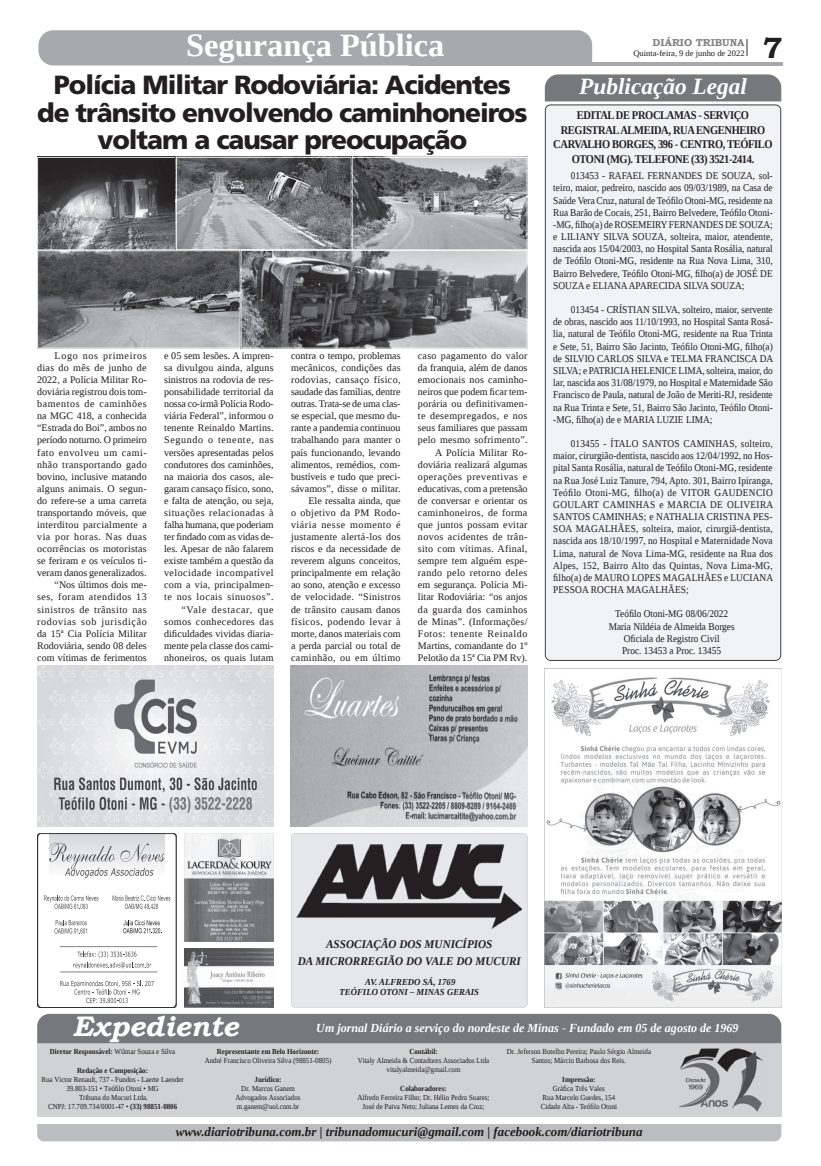
<style>
.page{position:relative;width:821px;height:1166px;background:#fff}
.page>*{position:absolute;margin:0;border:0;box-sizing:border-box;transform-origin:0 0}
.t1{font:700 32.38px "Liberation Serif";color:#fff}
.t2{font:700 29.31px "Bookman Old Style";color:#231f20}
.t3{font:italic 700 28.26px "Bookman Old Style";color:#fff}
.t4{font:900 26.25px/27.6px "Frutiger LT Std";letter-spacing:-.04em;color:#231f20;text-align:center}
.t5{font:italic 700 23.28px "Liberation Serif";color:#fff}
.t6{font:italic 700 12.95px "Liberation Serif";color:#231f20}
.t7{font:italic 700 12.34px "Liberation Serif";color:#fff}
.t8{font:700 11.81px/14.8px "Liberation Serif";letter-spacing:-.035em;color:#231f20;text-align:center;scale:.89 1}
.t9{font:italic 700 11.72px/17px "Liberation Serif";color:#231f20;text-align:center;scale:.96 1}
.t10{font:10.33px/12.2px "Liberation Serif";color:#231f20;text-align:justify;scale:.91 1}
.t11{font:10.06px/12.1px "Liberation Serif";letter-spacing:.005em;color:#231f20;text-align:right}
.t12{font:700 10.06px "Bookman Old Style";color:#808285}
.t13{font:italic 700 9.19px/10.1px "Liberation Serif";color:#231f20;text-align:center;scale:.96 1}
.t14{font:8.4px "Liberation Serif";color:#231f20}
.t15{font:7.7px/9.2px "Liberation Serif";color:#231f20;text-align:center;scale:.91 1}
.t16{font:700 7.7px "Liberation Serif";color:#231f20;scale:.91 1}
.s1{font-weight:400}
.s2{font-weight:700}
</style>
<div class="page">
<hr style="left:409px;top:62px;width:374px;height:3px;background:#a8a9ad">
<div style="left:38px;top:30px;width:554px;height:35px;background:#a8a9ad"></div>
<svg style="left:747px;top:39px;width:1px;height:17px"></svg>
<div style="left:37px;top:1124px;width:744px;height:17px;background:#bcbdc0"></div>
<div style="left:545px;top:74px;width:236px;height:27px;background:#76787b"></div>
<svg style="left:37px;top:833px;width:140px;height:175px"></svg>
<svg style="left:184px;top:833px;width:90px;height:109px"></svg>
<img style="left:184px;top:948px;width:90px;height:60px">
<div style="left:291px;top:833px;width:237px;height:174px;background:#e6e7e9"></div>
<img style="left:297px;top:845px;width:225px;height:83px">
<div style="left:37px;top:1043px;width:744px;height:73px;background:#d1d2d4"></div>
<div style="left:37px;top:1014px;width:744px;height:29px;background:#76787b"></div>
<div style="left:545px;top:104px;width:236px;height:557px;background:#f2f3f4"></div>
<img style="left:678px;top:1049px;width:85px;height:62px">
<img style="left:291px;top:666px;width:236px;height:160px">
<img style="left:37px;top:666px;width:237px;height:160px">
<img style="left:545px;top:668px;width:236px;height:339px">
<img style="left:553px;top:990px;width:72px;height:9px">
<svg style="left:37px;top:157px;width:490px;height:191px;background:#7e7e81"></svg>
<h1 class="t1" style="left:186px;top:24px;width:260px">Segurança Pública</h1>
<p class="t12" style="left:653px;top:35px;width:93px">DIÁRIO TRIBUNA</p>
<p class="t14" style="left:633px;top:48px;width:113px">Quinta-feira, 9 de junho de 2022</p>
<h2 class="t2" style="left:763px;top:27px;width:21px">7</h2>
<h3 class="t4" style="left:54px;top:71px;width:458px">Polícia Militar Rodoviária: Acidentes</h3>
<h3 class="t5" style="left:579px;top:71px;width:169px">Publicação Legal</h3>
<h3 class="t4" style="left:37px;top:99px;width:492px">de trânsito envolvendo caminhoneiros voltam a causar preocupação</h3>
<p class="t8" style="left:553px;top:107px;width:248px">EDITAL DE PROCLAMAS - SERVIÇO REGISTRAL ALMEIDA, RUA ENGENHEIRO CARVALHO BORGES, 396 - CENTRO, TEÓFILO OTONI (MG). TELEFONE (33) 3521-2414.</p>
<p class="t10" style="left:553px;top:170px;width:243px;text-indent:17px">013453 - RAFAEL FERNANDES DE SOUZA, sol&shy;teiro, maior, pedreiro, nascido aos 09/03/1989, na Casa de Saúde Vera Cruz, natural de Teófilo Otoni-MG, residente na Rua Barão de Cocais, 251, Bairro Belvedere, Teófilo Otoni--MG, filho(a) de ROSEMEIRY FERNANDES DE SOUZA; e LILIANY SILVA SOUZA, solteira, maior, atendente, nascida aos 15/04/2003, no Hospital Santa Rosália, natural de Teófilo Otoni-MG, residente na Rua Nova Lima, 310, Bairro Belvedere, Teófilo Otoni-MG, filho(a) de JOSÉ DE SOUZA e ELIANA APARECIDA SILVA SOUZA;</p>
<p class="t10" style="left:553px;top:303px;width:243px;text-indent:17px">013454 - CRÍSTIAN SILVA, solteiro, maior, servente de obras, nascido aos 11/10/1993, no Hospital Santa Rosá&shy;lia, natural de Teófilo Otoni-MG, residente na Rua Trinta e Sete, 51, Bairro São Jacinto, Teófilo Otoni-MG, filho(a) de SILVIO CARLOS SILVA e TELMA FRANCISCA DA SILVA; e PATRICIA HELENICE LIMA, solteira, maior, do lar, nascida aos 31/08/1979, no Hospital e Maternidade São Francisco de Paula, natural de João de Meriti-RJ, residente na Rua Trinta e Sete, 51, Bairro São Jacinto, Teófilo Otoni--MG, filho(a) de e MARIA LUZIE LIMA;</p>
<p class="t10" style="left:553px;top:437px;width:243px;text-indent:17px">013455 - ÍTALO SANTOS CAMINHAS, solteiro, maior, cirurgião-dentista, nascido aos 12/04/1992, no Hos&shy;pital Santa Rosália, natural de Teófilo Otoni-MG, residente na Rua José Luiz Tanure, 794, Apto. 301, Bairro Ipiranga, Teófilo Otoni-MG, filho(a) de VITOR GAUDENCIO GOULART CAMINHAS e MARCIA DE OLIVEIRA SANTOS CAMINHAS; e NATHALIA CRISTINA PES-SOA MAGALHÃES, solteira, maior, cirurgiã-dentista, nascida aos 18/10/1997, no Hospital e Maternidade Nova Lima, natural de Nova Lima-MG, residente na Rua dos Alpes, 152, Bairro Alto das Quintas, Nova Lima-MG, filho(a) de MAURO LOPES MAGALHÃES e LUCIANA PESSOA ROCHA MAGALHÃES;</p>
<p class="t10" style="left:609px;top:608px;width:140px;text-align:center">Teófilo Otoni-MG 08/06/2022<br>Maria Nildéia de Almeida Borges<br>Oficiala de Registro Civil<br>Proc. 13453 a Proc. 13455</p>
<p class="t11" style="left:37px;top:349px;width:111px">Logo nos primeiros dias do mês de junho de<br>2022, a Polícia Militar Ro&shy;doviária registrou dois tom&shy;bamentos de caminhões na MGC 418, a conhecida “Estrada do Boi”, ambos no período noturno. O primeiro fato envolveu um cami&shy;nhão transportando gado bovino, inclusive matando alguns animais. O segun&shy;do refere-se a uma carreta transportando móveis, que interditou parcialmente a via por horas. Nas duas ocorrências os motoristas se feriram e os veículos ti&shy;veram danos generalizados. “Nos últimos dois me&shy;ses, foram atendidos 13 sinistros de trânsito nas rodovias sob jurisdição da 15ª Cia Polícia Militar<br>Rodoviária, sendo 08 deles com vítimas de ferimentos</p>
<p class="t11" style="left:164px;top:349px;width:111px">e 05 sem lesões. A impren&shy;sa divulgou ainda, alguns sinistros na rodovia de res&shy;ponsabilidade territorial da nossa co-irmã Polícia Rodo&shy;viária Federal”, informou o tenente Reinaldo Martins.<br>Segundo o tenente, nas versões apresentadas pelos condutores dos caminhões, na maioria dos casos, ale&shy;garam cansaço físico, sono, e falta de atenção, ou seja, situações relacionadas à falha humana, que poderiam ter findado com as vidas de&shy;les. Apesar de não falarem existe também a questão da velocidade incompatível com a via, principalmen&shy;te nos locais sinuosos”. “Vale destacar, que somos conhecedores das dificuldades vividas diaria&shy;mente pela classe dos cami&shy;nhoneiros, os quais lutam</p>
<p class="t11" style="left:291px;top:349px;width:111px">contra o tempo, problemas mecânicos, condições das rodovias, cansaço físico, saudade das famílias, dentre outras. Trata-se de uma clas&shy;se especial, que mesmo du&shy;rante a pandemia continuou trabalhando para manter o país funcionando, levando alimentos, remédios, com&shy;bustíveis e tudo que preci&shy;sávamos”, disse o militar.<br>Ele ressalta ainda, que<br>o objetivo da PM Rodo&shy;viária nesse momento é justamente alertá-los dos riscos e da necessidade de reverem alguns conceitos, principalmente em relação ao sono, atenção e excesso de velocidade. “Sinistros de trânsito causam danos físicos, podendo levar à morte, danos materiais com a perda parcial ou total de caminhão, ou em último</p>
<p class="t11" style="left:418px;top:349px;width:111px">caso pagamento do valor da franquia, além de danos emocionais nos caminho&shy;neiros que podem ficar tem&shy;porária ou definitivamen&shy;te desempregados, e nos seus familiares que passam pelo mesmo sofrimento”.<br>A Polícia Militar Ro&shy;doviária realizará algumas operações preventivas e educativas, com a pretensão de conversar e orientar os caminhoneiros, de forma que juntos possam evitar novos acidentes de trân&shy;sito com vítimas. Afinal, sempre tem alguém espe&shy;rando pelo retorno deles em segurança. Polícia Mi&shy;litar Rodoviária: “os anjos da guarda dos caminhos de Minas”. (Informações/<br>Fotos: tenente Reinaldo<br>Martins, comandante do 1º<br>Pelotão da 15ª Cia PM Rv).</p>
<p class="t9" style="left:298px;top:936px;width:234px">ASSOCIAÇÃO DOS MUNICÍPIOS<br>DA MICRORREGIÃO DO VALE DO MUCURI</p>
<p class="t13" style="left:340px;top:977px;width:147px">AV. ALFREDO SÁ, 1769<br>TEÓFILO OTONI – MINAS GERAIS</p>
<h3 class="t3" style="left:73px;top:1005px;width:167px">Expediente</h3>
<p class="t7" style="left:316px;top:1020px;width:424px">Um jornal Diário a serviço do nordeste de Minas - Fundado em 05 de agosto de 1969</p>
<p class="t16" style="left:50px;top:1046px;width:139px">Diretor Responsável: <span class="s1">Wilmar Souza e Silva</span></p>
<p class="t16" style="left:77px;top:1065px;width:79px">Redação e Composição:</p>
<p class="t15" style="left:41px;top:1074px;width:158px">Rua Victor Renault, 737 - Fundos - Laerte Laender 39.803-151 • Teófilo Otoni • MG<br>Tribuna do Mucuri Ltda.<br>CNPJ: 17.709.734/0001-47 • <span class="s2">(33) 98851-0806</span></p>
<p class="t15" style="left:507px;top:1047px;width:160px">Dr. Jeferson Botelho Pereira; Paulo Sérgio Almeida<br>Santos; Márcio Barbosa dos Reis.</p>
<p class="t16" style="left:562px;top:1074px;width:38px">Impressão:</p>
<p class="t15" style="left:541px;top:1084px;width:85px">Gráfica Três Vales<br>Rua Marcelo Guedes, 154<br>Cidade Alta - Teófilo Otoni</p>
<p class="t16" style="left:409px;top:1046px;width:33px">Contábil:</p>
<p class="t15" style="left:358px;top:1056px;width:146px">Vitaly Almeida &amp; Contadores Associados Ltda vitalyalmeida@gmail.com</p>
<p class="t16" style="left:400px;top:1083px;width:52px">Colaboradores:</p>
<p class="t15" style="left:358px;top:1093px;width:147px">Alfredo Ferreira Filho; Dr. Hélio Pedro Soares;<br>José de Paiva Neto; Juliana Lemes da Cruz;</p>
<p class="t16" style="left:217px;top:1046px;width:114px">Representante em Belo Horizonte:</p>
<p class="t15" style="left:205px;top:1056px;width:141px">André Francisco Oliveira Silva (98851-0805)</p>
<p class="t16" style="left:255px;top:1074px;width:31px">Jurídico:</p>
<p class="t15" style="left:236px;top:1083px;width:73px">Dr. Marcos Ganem<br>Advogados Associados m.ganem@uol.com.br</p>
<p class="t6" style="left:176px;top:1123px;width:468px">www.diariotribuna.com.br | tribunadomucuri@gmail.com | facebook.com/diariotribuna</p>
</div>
